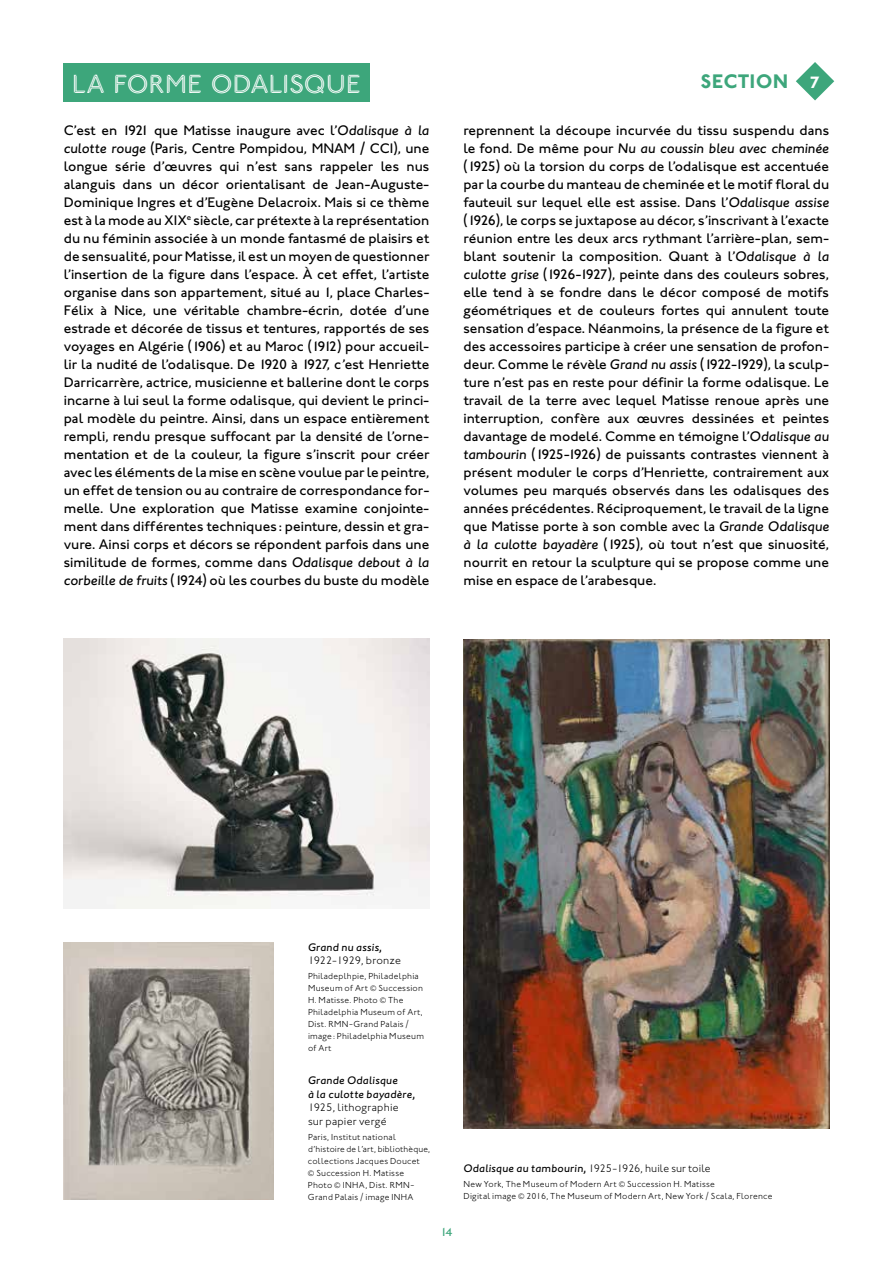
<style>
.page{position:relative;width:893px;height:1263px;background:#fff}
.page>*{position:absolute;margin:0;border:0;box-sizing:border-box;transform-origin:0 0}
.t1{font:27px "Johnston ITC MBAL Medium";letter-spacing:.005em;color:#fff}
.t2{font:700 20.25px "Johnston ITC";letter-spacing:.01em;color:#3da67b}
.t3{font:500 14.25px/18px "Johnston ITC";color:#000;text-align:justify}
.t4{font:italic 500 14.25px "Johnston ITC Pro";color:#000}
.t5{font:500 12px "Johnston ITC";color:#3da67b}
.t6{font:300 11.25px/13.5px "Johnston ITC";letter-spacing:.01em;color:#000}
.t7{font:italic 500 11.25px/13.5px "Johnston ITC Pro";letter-spacing:.025em;color:#000}
.t8{font:300 9px/12px "Johnston ITC";letter-spacing:.03em;color:#000}
.s1{font-size:16.95px;color:#fff}
.s2{font-family:"Johnston ITC Pro";font-style:italic}
.s3{font-family:"Johnston ITC";font-style:normal}
.s4{font-family:"Johnston ITC Pro";font-weight:500;font-style:italic}
</style>
<div class="page">
<div style="left:64px;top:63px;width:306px;height:39px;background:#3da67b"></div>
<svg style="left:796px;top:62px;width:38px;height:38px"></svg>
<img style="left:64px;top:942px;width:210px;height:257px">
<img style="left:64px;top:639px;width:365px;height:269px">
<img style="left:463px;top:639px;width:366px;height:489px">
<h1 class="t1" style="left:72px;top:69px;width:290px">LA FORME ODALISQUE</h1>
<h2 class="t2" style="left:701px;top:69px;width:121px">SECTION <span class="s1">7</span></h2>
<p class="t3" style="left:64px;top:121px;width:367px">C’est en 1921 que Matisse inaugure avec l’<span class="s2">Odalisque à la culotte rouge</span> (Paris, Centre Pompidou, MNAM / CCI), une longue série d’œuvres qui n’est sans rappeler les nus alanguis dans un décor orientalisant de Jean-Auguste-Dominique Ingres et d’Eugène Delacroix. Mais si ce thème est à la mode au XIX<sup>e</sup> siècle, car prétexte à la représentation du nu féminin associée à un monde fantasmé de plaisirs et de sensualité, pour Matisse, il est un moyen de questionner l’insertion de la figure dans l’espace. À cet effet, l’artiste organise dans son appartement, situé au 1, place Charles-Félix à Nice, une véritable chambre-écrin, dotée d’une estrade et décorée de tissus et tentures, rapportés de ses voyages en Algérie (1906) et au Maroc (1912) pour accueil&shy;lir la nudité de l’odalisque. De 1920 à 1927, c’est Henriette Darricarrère, actrice, musicienne et ballerine dont le corps incarne à lui seul la forme odalisque, qui devient le princi&shy;pal modèle du peintre. Ainsi, dans un espace entièrement rempli, rendu presque suffocant par la densité de l’orne&shy;mentation et de la couleur, la figure s’inscrit pour créer avec les éléments de la mise en scène voulue par le peintre, un effet de tension ou au contraire de correspondance for&shy;melle. Une exploration que Matisse examine conjointe&shy;ment dans différentes techniques : peinture, dessin et gra&shy;vure. Ainsi corps et décors se répondent parfois dans une similitude de formes, comme dans <span class="s2">Odalisque debout à la corbeille de fruits</span> (1924) où les courbes du buste du modèle</p>
<p class="t3" style="left:463px;top:121px;width:367px">reprennent la découpe incurvée du tissu suspendu dans</p>
<p class="t4" style="left:463px;top:140px;width:367px"><span class="s3">le fond. De même pour</span> Nu au coussin bleu avec cheminée</p>
<p class="t3" style="left:463px;top:157px;width:367px">(1925) où la torsion du corps de l’odalisque est accentuée par la courbe du manteau de cheminée et le motif floral du fauteuil sur lequel elle est assise. Dans l’<span class="s2">Odalisque assise </span>(1926), le corps se juxtapose au décor, s’inscrivant à l’exacte réunion entre les deux arcs rythmant l’arrière-plan, sem&shy;blant soutenir la composition. Quant à l’<span class="s2">Odalisque à la culotte grise</span> (1926-1927), peinte dans des couleurs sobres, elle tend à se fondre dans le décor composé de motifs géométriques et de couleurs fortes qui annulent toute sensation d’espace. Néanmoins, la présence de la figure et des accessoires participe à créer une sensation de profon&shy;deur. Comme le révèle <span class="s2">Grand nu assis</span> (1922-1929), la sculp&shy;ture n’est pas en reste pour définir la forme odalisque. Le travail de la terre avec lequel Matisse renoue après une interruption, confère aux œuvres dessinées et peintes davantage de modelé. Comme en témoigne l’<span class="s2">Odalisque au tambourin</span> (1925-1926) de puissants contrastes viennent à présent moduler le corps d’Henriette, contrairement aux volumes peu marqués observés dans les odalisques des années précédentes. Réciproquement, le travail de la ligne que Matisse porte à son comble avec la <span class="s2">Grande Odalisque à la culotte bayadère</span> (1925), où tout n’est que sinuosité, nourrit en retour la sculpture qui se propose comme une mise en espace de l’arabesque.</p>
<p class="t7" style="left:308px;top:940px;width:76px">Grand nu assis,</p>
<p class="t6" style="left:308px;top:954px;width:94px">1922-1929, bronze</p>
<p class="t8" style="left:308px;top:970px;width:118px">Philadeplhpie, Philadelphia<br>Museum of Art © Succession<br>H. Matisse. Photo © The<br>Philadelphia Museum of Art,<br>Dist. RMN-Grand Palais / image: Philadelphia Museum of Art</p>
<p class="t7" style="left:308px;top:1073px;width:109px">Grande Odalisque<br>à la culotte bayadère,</p>
<p class="t6" style="left:308px;top:1100px;width:92px">1925, lithographie sur papier vergé</p>
<p class="t8" style="left:308px;top:1130px;width:124px">Paris, Institut national d’histoire de l’art, bibliothèque, collections Jacques Doucet<br>© Succession H. Matisse<br>Photo © INHA, Dist. RMN-<br>Grand Palais / image INHA</p>
<p class="t5" style="left:441px;top:1224px;width:13px">14</p>
<p class="t6" style="left:463px;top:1161px;width:249px"><span class="s4">Odalisque au tambourin,</span> 1925-1926, huile sur toile</p>
<p class="t8" style="left:463px;top:1178px;width:310px">New York, The Museum of Modern Art © Succession H. Matisse<br>Digital image © 2016, The Museum of Modern Art, New York / Scala, Florence</p>
</div>
